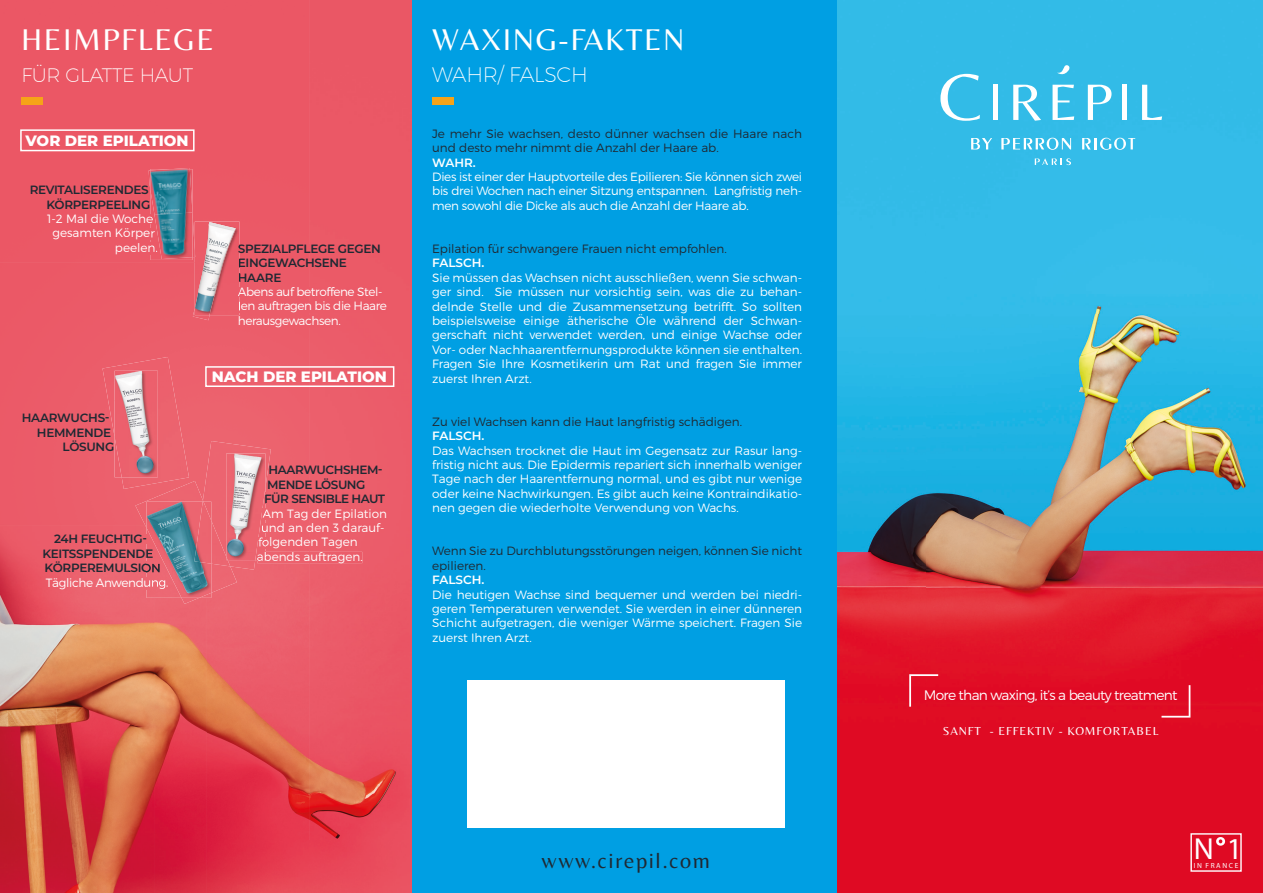
<style>
.page{position:relative;width:1263px;height:893px;background:#fff}
.page>*{position:absolute;margin:0;border:0;box-sizing:border-box;transform-origin:0 0}
.t1{font:31.2px "Belleza";letter-spacing:.05em;color:#fff}
.t2{font:30.45px "Myriad Pro";color:#fff}
.t3{font:22.05px "Belleza";letter-spacing:.075em;color:#1f2933}
.t4{font:200 21px "Montserrat";letter-spacing:-.015em;color:#fff}
.t5{font:200 19.5px "Montserrat";letter-spacing:-.015em;color:#fff}
.t6{font:800 15px "Montserrat";color:#fff}
.t7{font:300 13.8px "Montserrat";letter-spacing:-.05em;color:#fff}
.t8{font:300 12px/14.4px "Montserrat";color:#fff;text-align:justify}
.t9{font:300 12px/14.4px "Montserrat";color:#1f2933}
.t10{font:600 12px/14.4px "Montserrat";letter-spacing:-.025em;color:#1f2933}
.t11{font:300 12px/14.4px "Montserrat";letter-spacing:-.03em;color:#fff}
.t12{font:600 12px "Montserrat";color:#fff}
.t13{font:12px "Belleza";letter-spacing:.075em;color:#fff}
.t14{font:300 12px "Montserrat";letter-spacing:-.025em;color:#fff}
.t15{font:7.35px "Myriad Pro";letter-spacing:.215em;color:#fff}
</style>
<div class="page">
<div style="left:0;top:0;width:309px;height:525px;background:#eb5866"></div>
<img style="left:309px;top:0;width:103px;height:893px">
<img style="left:0;top:525px;width:154px;height:368px">
<img style="left:207px;top:532px;width:103px;height:361px">
<img style="left:154px;top:598px;width:53px;height:295px">
<img style="left:31px;top:186px;width:118px;height:8px">
<img style="left:47px;top:214px;width:103px;height:9px">
<img style="left:53px;top:229px;width:97px;height:11px">
<img style="left:116px;top:243px;width:34px;height:11px">
<img style="left:239px;top:244px;width:142px;height:9px">
<img style="left:240px;top:259px;width:107px;height:8px">
<img style="left:240px;top:273px;width:41px;height:9px">
<img style="left:240px;top:287px;width:142px;height:9px">
<div style="left:240px;top:301px;width:147px;height:12px;background:#eb5b69"></div>
<img style="left:239px;top:316px;width:101px;height:11px">
<img style="left:271px;top:466px;width:111px;height:8px">
<img style="left:271px;top:492px;width:114px;height:11px">
<img style="left:271px;top:509px;width:116px;height:11px">
<img style="left:271px;top:523px;width:113px;height:9px">
<img style="left:271px;top:537px;width:87px;height:12px">
<img style="left:271px;top:552px;width:91px;height:11px">
<img style="left:54px;top:535px;width:92px;height:9px">
<img style="left:43px;top:549px;width:104px;height:9px">
<img style="left:46px;top:562px;width:101px;height:10px">
<img style="left:46px;top:578px;width:101px;height:11px">
<div style="left:412px;top:0;width:514px;height:893px;background:#009fe3"></div>
<img style="left:838px;top:0;width:425px;height:893px">
<svg style="left:971px;top:138px;width:21px;height:11px"></svg>
<svg style="left:1001px;top:138px;width:70px;height:12px"></svg>
<svg style="left:1082px;top:138px;width:53px;height:12px"></svg>
<svg style="left:1035px;top:158px;width:36px;height:7px"></svg>
<svg style="left:940px;top:74px;width:40px;height:47px"></svg>
<div style="left:993px;top:85px;width:5px;height:35px;background:#fff"></div>
<svg style="left:1013px;top:85px;width:28px;height:36px"></svg>
<svg style="left:1052px;top:85px;width:22px;height:35px"></svg>
<svg style="left:1088px;top:85px;width:23px;height:35px"></svg>
<div style="left:1122px;top:85px;width:5px;height:35px;background:#fff"></div>
<svg style="left:1142px;top:85px;width:20px;height:35px"></svg>
<svg style="left:1057px;top:65px;width:13px;height:12px"></svg>
<svg style="left:1216px;top:837px;width:9px;height:9px"></svg>
<div style="left:1190px;top:833px;width:52px;height:39px;border:1px solid #fff"></div>
<div style="left:467px;top:681px;width:317px;height:147px;background:#fff"></div>
<div style="left:432px;top:97px;width:22px;height:8px;background:#f6a318"></div>
<img style="left:236px;top:222px;width:3px;height:93px">
<svg style="left:238px;top:273px;width:2px;height:40px"></svg>
<img style="left:193px;top:308px;width:17px;height:12px">
<img style="left:195px;top:222px;width:41px;height:93px">
<img style="left:150px;top:215px;width:42px;height:45px">
<svg style="left:150px;top:215px;width:3px;height:8px"></svg>
<svg style="left:150px;top:229px;width:4px;height:25px"></svg>
<img style="left:149px;top:168px;width:43px;height:45px">
<img style="left:192px;top:212px;width:3px;height:45px">
<img style="left:150px;top:169px;width:42px;height:46px">
<img style="left:154px;top:212px;width:38px;height:47px">
<img style="left:203px;top:441px;width:68px;height:129px">
<img style="left:226px;top:454px;width:39px;height:106px">
<img style="left:135px;top:481px;width:68px;height:47px">
<img style="left:211px;top:564px;width:26px;height:29px">
<img style="left:211px;top:521px;width:19px;height:45px">
<img style="left:181px;top:598px;width:18px;height:6px">
<img style="left:147px;top:502px;width:64px;height:96px">
<img style="left:194px;top:502px;width:17px;height:62px">
<div style="left:21px;top:97px;width:22px;height:8px;background:#f6a318"></div>
<div style="left:20px;top:129px;width:175px;height:22px;border:2px solid #fff"></div>
<div style="left:205px;top:366px;width:189px;height:21px;border:2px solid #fff"></div>
<svg style="left:909px;top:674px;width:29px;height:33px"></svg>
<svg style="left:1161px;top:685px;width:29px;height:33px"></svg>
<img style="left:108px;top:401px;width:81px;height:88px">
<img style="left:103px;top:357px;width:73px;height:44px">
<img style="left:115px;top:371px;width:43px;height:106px">
<h1 class="t1" style="left:21px;top:21px;width:194px">HEIMPFLEGE</h1>
<h3 class="t5" style="left:21px;top:63px;width:173px">FÜR GLATTE HAUT</h3>
<p class="t6" style="left:26px;top:129px;width:165px">VOR DER EPILATION</p>
<p class="t10" style="left:30px;top:182px;width:122px;text-align:right">REVITALISERENDES<br>KÖRPERPEELING</p>
<p class="t8" style="left:47px;top:211px;width:108px">1-2 Mal die Woche</p>
<p class="t8" style="left:52px;top:226px;width:104px">gesamten Körper</p>
<p class="t8" style="left:115px;top:240px;width:44px">peelen.</p>
<p class="t10" style="left:238px;top:241px;width:145px">SPEZIALPFLEGE GEGEN<br>EINGEWACHSENE<br>HAARE</p>
<p class="t11" style="left:238px;top:284px;width:151px">Abens auf betroffene Stel&shy;len auftragen bis die Haare herausgewachsen.</p>
<p class="t10" style="left:22px;top:410px;width:90px">HAARWUCHS-</p>
<p class="t10" style="left:37px;top:424px;width:76px">HEMMENDE</p>
<p class="t10" style="left:63px;top:439px;width:53px">LÖSUNG</p>
<p class="t10" style="left:42px;top:531px;width:120px;text-indent:12px">24H FEUCHTIG-<br>KEITSSPENDENDE<br>KÖRPEREMULSION</p>
<p class="t14" style="left:46px;top:575px;width:124px">Tägliche Anwendung.</p>
<p class="t6" style="left:212px;top:365px;width:177px">NACH DER EPILATION</p>
<p class="t10" style="left:264px;top:462px;width:122px;text-indent:4px">HAARWUCHSHEM-<br>MENDE LÖSUNG<br>FÜR SENSIBLE HAUT</p>
<p class="t8" style="left:263px;top:506px;width:126px">Am Tag der Epilation</p>
<p class="t8" style="left:261px;top:520px;width:125px">und an den 3 darauf-</p>
<p class="t8" style="left:258px;top:535px;width:101px">folgenden Tagen</p>
<p class="t8" style="left:257px;top:549px;width:108px">abends auftragen.</p>
<h1 class="t1" style="left:432px;top:21px;width:254px">WAXING-FAKTEN</h1>
<h3 class="t4" style="left:432px;top:62px;width:157px">WAHR/ FALSCH</h3>
<p class="t9" style="left:432px;top:126px;width:371px">Je mehr Sie wachsen, desto dünner wachsen die Haare nach und desto mehr nimmt die Anzahl der Haare ab.</p>
<p class="t12" style="left:432px;top:154px;width:45px">WAHR.</p>
<p class="t8" style="left:432px;top:169px;width:371px">Dies ist einer der Hauptvorteile des Epilieren: Sie können sich zwei bis drei Wochen nach einer Sitzung entspannen. Langfristig neh&shy;men sowohl die Dicke als auch die Anzahl der Haare ab.</p>
<p class="t9" style="left:432px;top:241px;width:296px">Epilation für schwangere Frauen nicht empfohlen.</p>
<p class="t12" style="left:432px;top:255px;width:54px">FALSCH.</p>
<p class="t8" style="left:432px;top:270px;width:371px">Sie müssen das Wachsen nicht ausschließen, wenn Sie schwan&shy;ger sind. Sie müssen nur vorsichtig sein, was die zu behan&shy;delnde Stelle und die Zusammensetzung betrifft. So sollten beispielsweise einige ätherische Öle während der Schwan&shy;gerschaft nicht verwendet werden, und einige Wachse oder Vor- oder Nachhaarentfernungsprodukte können sie enthalten.<br>Fragen Sie Ihre Kosmetikerin um Rat und fragen Sie immer zuerst Ihren Arzt.</p>
<p class="t9" style="left:432px;top:414px;width:311px">Zu viel Wachsen kann die Haut langfristig schädigen.</p>
<p class="t12" style="left:432px;top:427px;width:54px">FALSCH.</p>
<p class="t8" style="left:432px;top:443px;width:371px">Das Wachsen trocknet die Haut im Gegensatz zur Rasur lang&shy;fristig nicht aus. Die Epidermis repariert sich innerhalb weniger Tage nach der Haarentfernung normal, und es gibt nur wenige oder keine Nachwirkungen. Es gibt auch keine Kontraindikatio&shy;nen gegen die wiederholte Verwendung von Wachs.</p>
<p class="t9" style="left:432px;top:544px;width:371px">Wenn Sie zu Durchblutungsstörungen neigen, können Sie nicht epilieren.</p>
<p class="t12" style="left:432px;top:571px;width:54px">FALSCH.</p>
<p class="t8" style="left:432px;top:587px;width:371px">Die heutigen Wachse sind bequemer und werden bei niedri&shy;geren Temperaturen verwendet. Sie werden in einer dünneren Schicht aufgetragen, die weniger Wärme speichert. Fragen Sie zuerst Ihren Arzt.</p>
<h3 class="t3" style="left:542px;top:848px;width:170px">www.cirepil.com</h3>
<p class="t7" style="left:924px;top:686px;width:255px">More than waxing, it’s a beauty treatment</p>
<p class="t13" style="left:943px;top:724px;width:217px">SANFT - EFFEKTIV - KOMFORTABEL</p>
<h2 class="t2" style="left:1194px;top:830px;width:50px">N 1</h2>
<p class="t15" style="left:1194px;top:861px;width:46px">IN FRANCE</p>
</div>
